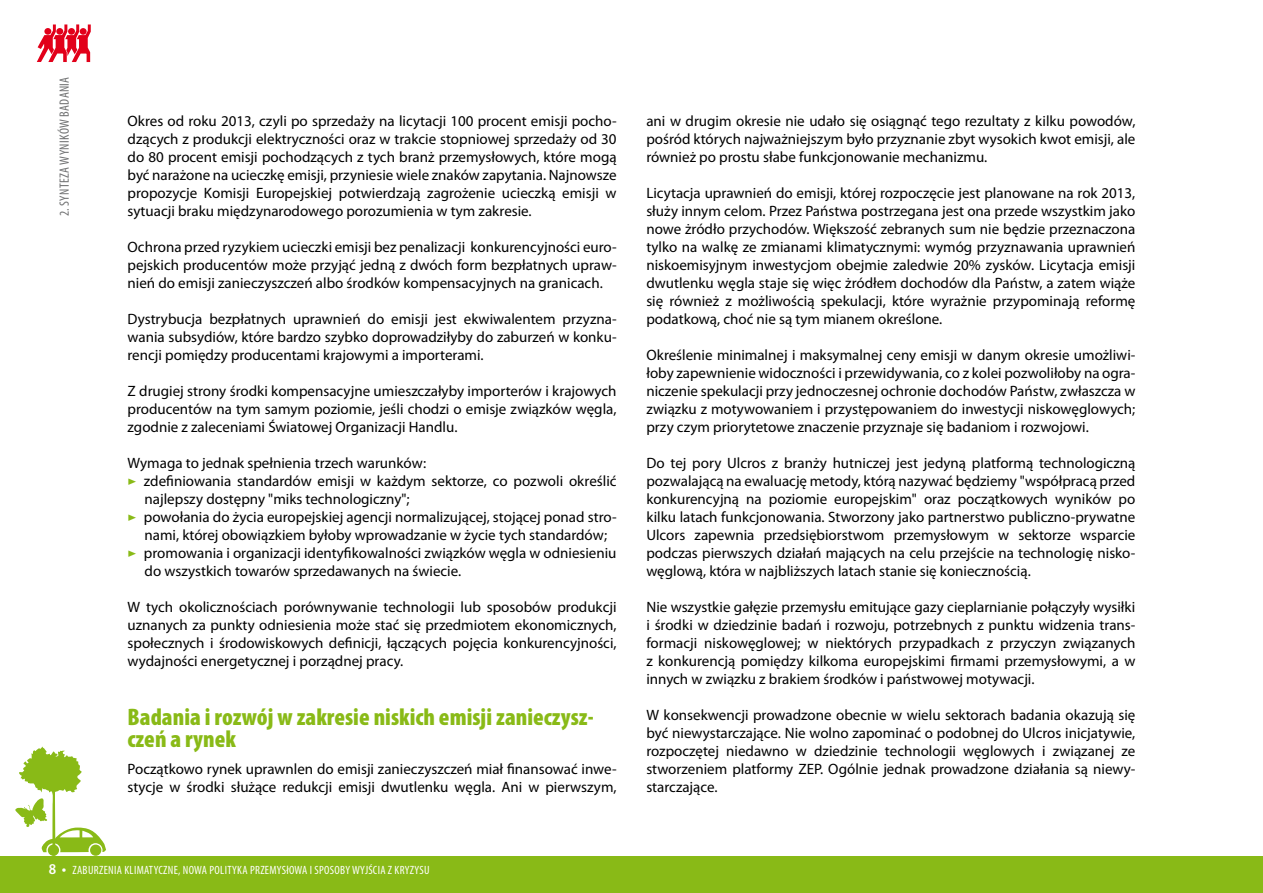
<style>
.page{position:relative;width:1263px;height:893px;background:#fff}
.page>*{position:absolute;margin:0;border:0;box-sizing:border-box;transform-origin:0 0}
.t1{font:900 condensed 24px/22.5px "Myriad Pro";color:#89ba17}
.t2{font:15px/18px "Myriad Pro";color:#000;text-align:justify}
.t3{font:condensed 13.5px "Myriad Pro";letter-spacing:.025em;color:#707172}
.t4{font:condensed 12px "Myriad Pro";letter-spacing:.025em;color:#fff}
.s1{font-family:"The Sans Bold Caps";color:#89ba17}
.s2{font-weight:600;font-stretch:semi-condensed;font-size:15px}
</style>
<div class="page">
<svg style="left:37px;top:24px;width:54px;height:38px"></svg>
<div style="left:0;top:856px;width:1263px;height:37px;background:#89ba17"></div>
<svg style="left:15px;top:746px;width:91px;height:110px"></svg>
<p class="t3" style="left:57px;top:216px;width:141px;rotate:-90deg">2. SYNTEZA WYNIKÓW BADANIA</p>
<p class="t2" style="left:128px;top:112px;width:491px">Okres od roku 2013, czyli po sprzedaży na licytacji 100 procent emisji pocho&shy;dzących z produkcji elektryczności oraz w trakcie stopniowej sprzedaży od 30 do 80 procent emisji pochodzących z tych branż przemysłowych, które mogą być narażone na ucieczkę emisji, przyniesie wiele znaków zapytania. Najnowsze propozycje Komisji Europejskiej potwierdzają zagrożenie ucieczką emisji w sytuacji braku międzynarodowego porozumienia w tym zakresie.</p>
<p class="t2" style="left:128px;top:238px;width:490px">Ochrona przed ryzykiem ucieczki emisji bez penalizacji konkurencyjności euro&shy;pejskich producentów może przyjąć jedną z dwóch form bezpłatnych upraw&shy;nień do emisji zanieczyszczeń albo środków kompensacyjnych na granicach.</p>
<p class="t2" style="left:128px;top:310px;width:490px">Dystrybucja bezpłatnych uprawnień do emisji jest ekwiwalentem przyzna&shy;wania subsydiów, które bardzo szybko doprowadziłyby do zaburzeń w konku&shy;rencji pomiędzy producentami krajowymi a importerami.</p>
<p class="t2" style="left:128px;top:382px;width:490px">Z drugiej strony środki kompensacyjne umieszczałyby importerów i krajowych producentów na tym samym poziomie, jeśli chodzi o emisje związków węgla, zgodnie z zaleceniami Światowej Organizacji Handlu.</p>
<p class="t2" style="left:128px;top:454px;width:300px">Wymaga to jednak spełnienia trzech warunków:</p>
<p class="t2" style="left:128px;top:472px;width:490px"><span class="s1">&gt;</span> zdefiniowania standardów emisji w każdym sektorze, co pozwoli określić</p>
<p class="t2" style="left:145px;top:490px;width:266px">najlepszy dostępny "miks technologiczny";</p>
<p class="t2" style="left:128px;top:508px;width:490px"><span class="s1">&gt;</span> powołania do życia europejskiej agencji normalizującej, stojącej ponad stro-</p>
<p class="t2" style="left:145px;top:526px;width:464px">nami, której obowiązkiem byłoby wprowadzanie w życie tych standardów;</p>
<p class="t2" style="left:128px;top:544px;width:490px"><span class="s1">&gt;</span> promowania i organizacji identyfikowalności związków węgla w odniesieniu</p>
<p class="t2" style="left:145px;top:562px;width:318px">do wszystkich towarów sprzedawanych na świecie.</p>
<p class="t2" style="left:128px;top:598px;width:491px">W tych okolicznościach porównywanie technologii lub sposobów produkcji uznanych za punkty odniesienia może stać się przedmiotem ekonomicznych, społecznych i środowiskowych definicji, łączących pojęcia konkurencyjności, wydajności energetycznej i porządnej pracy.</p>
<h1 class="t1" style="left:128px;top:706px;width:468px">Badania i rozwój w zakresie niskich emisji zanieczysz&shy;czeń a rynek</h1>
<p class="t2" style="left:128px;top:760px;width:491px">Początkowo rynek uprawnlen do emisji zanieczyszczeń miał finansować inwe&shy;stycje w środki służące redukcji emisji dwutlenku węgla. Ani w pierwszym,</p>
<p class="t4" style="left:49px;top:864px;width:382px"><span class="s2">8 •</span> ZABURZENIA KLIMATYCZNE, NOWA POLITYKA PRZEMYSŁOWA I SPOSOBY WYJŚCIA Z KRYZYSU</p>
<p class="t2" style="left:646px;top:112px;width:491px">ani w drugim okresie nie udało się osiągnąć tego rezultaty z kilku powodów, pośród których najważniejszym było przyznanie zbyt wysokich kwot emisji, ale również po prostu słabe funkcjonowanie mechanizmu.</p>
<p class="t2" style="left:646px;top:184px;width:490px">Licytacja uprawnień do emisji, której rozpoczęcie jest planowane na rok 2013, służy innym celom. Przez Państwa postrzegana jest ona przede wszystkim jako nowe żródło przychodów. Większość zebranych sum nie będzie przeznaczona tylko na walkę ze zmianami klimatycznymi: wymóg przyznawania uprawnień niskoemisyjnym inwestycjom obejmie zaledwie 20% zysków. Licytacja emisji dwutlenku węgla staje się więc żródłem dochodów dla Państw, a zatem wiąże się również z możliwością spekulacji, które wyrażnie przypominają reformę podatkową, choć nie są tym mianem określone.</p>
<p class="t2" style="left:646px;top:346px;width:491px">Określenie minimalnej i maksymalnej ceny emisji w danym okresie umożliwi&shy;łoby zapewnienie widoczności i przewidywania, co z kolei pozwoliłoby na ogra&shy;niczenie spekulacji przy jednoczesnej ochronie dochodów Państw, zwłaszcza w związku z motywowaniem i przystępowaniem do inwestycji niskowęglowych; przy czym priorytetowe znaczenie przyznaje się badaniom i rozwojowi.</p>
<p class="t2" style="left:646px;top:454px;width:491px">Do tej pory Ulcros z branży hutniczej jest jedyną platformą technologiczną pozwalającą na ewaluację metody, którą nazywać będziemy "współpracą przed konkurencyjną na poziomie europejskim" oraz początkowych wyników po kilku latach funkcjonowania. Stworzony jako partnerstwo publiczno-prywatne Ulcors zapewnia przedsiębiorstwom przemysłowym w sektorze wsparcie podczas pierwszych działań mających na celu przejście na technologię nisko&shy;węglową, która w najbliższych latach stanie się koniecznością.</p>
<p class="t2" style="left:646px;top:598px;width:491px">Nie wszystkie gałęzie przemysłu emitujące gazy cieplarnianie połączyły wysiłki i środki w dziedzinie badań i rozwoju, potrzebnych z punktu widzenia trans&shy;formacji niskowęglowej; w niektórych przypadkach z przyczyn związanych z konkurencją pomiędzy kilkoma europejskimi firmami przemysłowymi, a w innych w związku z brakiem środków i państwowej motywacji.</p>
<p class="t2" style="left:646px;top:706px;width:491px">W konsekwencji prowadzone obecnie w wielu sektorach badania okazują się być niewystarczające. Nie wolno zapominać o podobnej do Ulcros inicjatywie, rozpoczętej niedawno w dziedzinie technologii węglowych i związanej ze stworzeniem platformy ZEP. Ogólnie jednak prowadzone działania są niewy&shy;starczające.</p>
</div>
